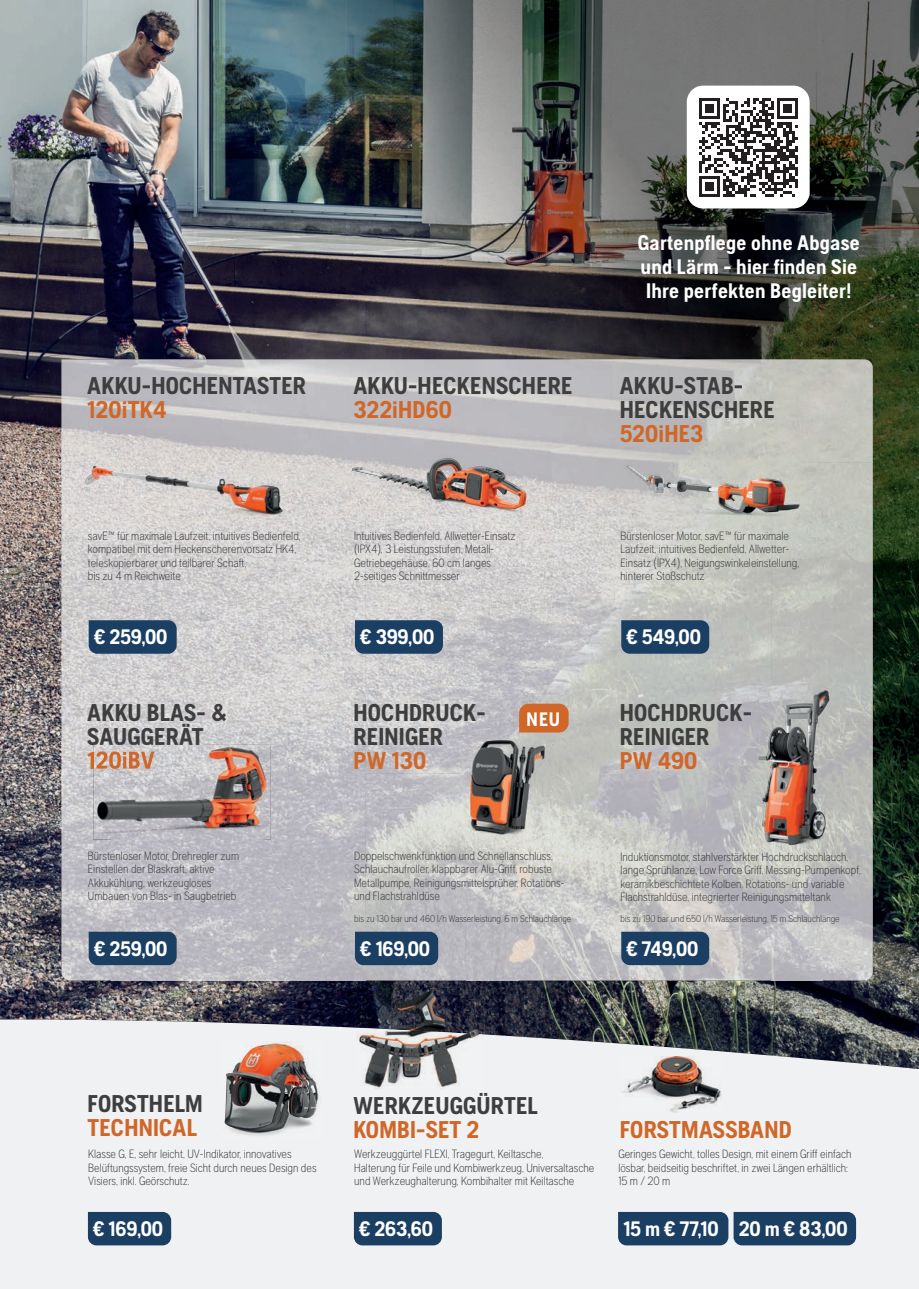
<style>
.page{position:relative;width:919px;height:1289px;background:#fff}
.page>*{position:absolute;margin:0;border:0;box-sizing:border-box;transform-origin:0 0}
.t1{font:700 24.15px/24px "Husqvarna Gothic";letter-spacing:.01em;color:#3e3e3f}
.t2{font:700 24.15px "Husqvarna Gothic";letter-spacing:.01em;color:#d06728}
.t3{font:700 21px/24px "Husqvarna Gothic";letter-spacing:.01em;color:#fff}
.t4{font:700 20.85px "Husqvarna Gothic";color:#fff}
.t5{font:700 19.35px "Husqvarna Gothic";color:#fff}
.t6{font:300 12px/13.5px "Husqvarna Gothic";color:#3e3e3f}
.t7{font:300 9.75px "Husqvarna Gothic";color:#3e3e3f}
</style>
<div class="page">
<img style="left:0;top:0;width:816px;height:213px">
<img style="left:816px;top:0;width:102px;height:374px">
<img style="left:0;top:213px;width:306px;height:161px">
<img style="left:306px;top:213px;width:511px;height:146px">
<img style="left:0;top:374px;width:61px;height:481px">
<img style="left:868px;top:374px;width:50px;height:645px">
<img style="left:0;top:855px;width:102px;height:164px">
<img style="left:102px;top:980px;width:255px;height:39px">
<img style="left:357px;top:980px;width:511px;height:35px">
<img style="left:483px;top:1015px;width:385px;height:4px">
<img style="left:61px;top:359px;width:456px;height:103px">
<img style="left:517px;top:359px;width:153px;height:621px">
<img style="left:670px;top:359px;width:202px;height:103px">
<img style="left:61px;top:462px;width:51px;height:518px">
<img style="left:264px;top:462px;width:101px;height:518px">
<img style="left:771px;top:462px;width:101px;height:259px">
<img style="left:112px;top:521px;width:152px;height:224px">
<img style="left:365px;top:516px;width:153px;height:257px">
<img style="left:670px;top:522px;width:101px;height:458px">
<img style="left:822px;top:721px;width:50px;height:259px">
<img style="left:365px;top:773px;width:102px;height:207px">
<img style="left:112px;top:839px;width:152px;height:141px">
<img style="left:467px;top:838px;width:51px;height:142px">
<img style="left:771px;top:851px;width:51px;height:129px">
<img style="left:87px;top:723px;width:116px;height:21px">
<img style="left:87px;top:751px;width:6px;height:17px">
<img style="left:744px;top:685px;width:95px;height:166px">
<svg style="left:0;top:1019px;width:918px;height:269px;fill:#f0f1f2"></svg>
<img style="left:223px;top:1041px;width:98px;height:96px">
<img style="left:224px;top:1044px;width:64px;height:86px">
<img style="left:357px;top:987px;width:126px;height:40px">
<img style="left:357px;top:1027px;width:126px;height:62px">
<img style="left:619px;top:1056px;width:102px;height:56px">
<div style="left:686px;top:86px;width:123px;height:122px;background:#fff;border-radius:16px"></div>
<svg style="left:699px;top:98px;width:98px;height:98px"></svg>
<div style="left:89px;top:931px;width:88px;height:34px;background:#1b3e63"></div>
<div style="left:89px;top:620px;width:88px;height:33px;background:#1b3e63"></div>
<div style="left:355px;top:931px;width:83px;height:34px;background:#1b3e63"></div>
<div style="left:355px;top:620px;width:88px;height:33px;background:#1b3e63"></div>
<div style="left:621px;top:931px;width:88px;height:34px;background:#1b3e63"></div>
<svg style="left:618px;top:1211px;width:238px;height:34px;background:#27486b"></svg>
<div style="left:354px;top:1211px;width:88px;height:34px;background:#1b3e63"></div>
<div style="left:88px;top:1211px;width:83px;height:34px;background:#1b3e63"></div>
<div style="left:621px;top:620px;width:88px;height:33px;background:#1b3e63"></div>
<img style="left:622px;top:460px;width:181px;height:62px">
<img style="left:81px;top:458px;width:210px;height:63px">
<img style="left:352px;top:455px;width:177px;height:61px">
<img style="left:93px;top:745px;width:178px;height:94px">
<img style="left:93px;top:751px;width:61px;height:17px">
<img style="left:463px;top:735px;width:86px;height:103px">
<svg style="left:519px;top:703px;width:49px;height:29px"></svg>
<img style="left:759px;top:690px;width:65px;height:101px">
<img style="left:625px;top:466px;width:32px;height:27px">
<img style="left:86px;top:466px;width:96px;height:19px">
<img style="left:352px;top:460px;width:88px;height:23px">
<img style="left:471px;top:740px;width:68px;height:94px">
<h1 class="t1" style="left:87px;top:373px;width:220px">AKKU-HOCHENTASTER</h1>
<h1 class="t2" style="left:87px;top:395px;width:81px">120iTK4</h1>
<p class="t6" style="left:88px;top:529px;width:214px">savE™ für maximale Laufzeit, intuitives Bedienfeld, kompatibel mit dem Heckenscherenvorsatz HK4, teleskopierbarer und teilbarer Schaft,<br>bis zu 4 m Reichweite</p>
<h3 class="t4" style="left:94px;top:624px;width:75px">€ 259,00</h3>
<h1 class="t1" style="left:87px;top:700px;width:142px">AKKU BLAS- &amp;<br>SAUGGERÄT</h1>
<p class="t6" style="left:88px;top:848px;width:153px">Bürstenloser Motor, Drehregler zum Einstellen der Blaskraft, aktive Akkukühlung, werkzeugloses Umbauen von Blas- in Saugbetrieb</p>
<h3 class="t4" style="left:94px;top:936px;width:75px">€ 259,00</h3>
<h1 class="t1" style="left:353px;top:373px;width:220px">AKKU-HECKENSCHERE</h1>
<h1 class="t2" style="left:353px;top:395px;width:100px">322iHD60</h1>
<p class="t6" style="left:354px;top:529px;width:163px">Intuitives Bedienfeld, Allwetter-Einsatz (IPX4), 3 Leistungsstufen, Metall-Getriebegehäuse, 60 cm langes 2-seitiges Schnittmesser</p>
<h3 class="t4" style="left:360px;top:624px;width:76px">€ 399,00</h3>
<h1 class="t1" style="left:353px;top:700px;width:134px">HOCHDRUCK-<br>REINIGER</h1>
<h1 class="t2" style="left:353px;top:746px;width:74px">PW 130</h1>
<h3 class="t5" style="left:526px;top:707px;width:35px">NEU</h3>
<p class="t6" style="left:354px;top:848px;width:212px">Doppelschwenkfunktion und Schnellanschluss, Schlauchaufroller, klappbarer Alu-Griff, robuste Metallpumpe, Reinigungsmittelsprüher, Rotations&shy;und Flachstrahldüse</p>
<h2 class="t3" style="left:638px;top:231px;width:223px">Gartenpflege ohne Abgase und Lärm - hier finden Sie<br>Ihre perfekten Begleiter!</h2>
<h1 class="t1" style="left:619px;top:373px;width:156px">AKKU-STAB-<br>HECKENSCHERE</h1>
<h1 class="t2" style="left:619px;top:419px;width:85px">520iHE3</h1>
<p class="t6" style="left:620px;top:529px;width:180px">Bürstenloser Motor, savE™ für maximale Laufzeit, intuitives Bedienfeld, Allwetter-Einsatz (IPX4), Neigungswinkeleinstellung, hinterer Stoßschutz</p>
<h3 class="t4" style="left:626px;top:624px;width:76px">€ 549,00</h3>
<h1 class="t1" style="left:619px;top:700px;width:134px">HOCHDRUCK-<br>REINIGER</h1>
<h1 class="t2" style="left:619px;top:746px;width:79px">PW 490</h1>
<p class="t6" style="left:620px;top:850px;width:242px">Induktionsmotor, stahlverstärkter Hochdruckschlauch, lange Sprühlanze, Low Force Griff, Messing-Pumpenkopf, keramikbeschichtete Kolben, Rotations- und variable Flachstrahldüse, integrierter Reinigungsmitteltank</p>
<p class="t7" style="left:354px;top:913px;width:219px">bis zu 130 bar und 460 l/h Wasserleistung, 6 m Schlauchlänge</p>
<p class="t7" style="left:620px;top:913px;width:221px">bis zu 190 bar und 650 l/h Wasserleistung, 15 m Schlauchlänge</p>
<h3 class="t4" style="left:360px;top:936px;width:71px">€ 169,00</h3>
<h3 class="t4" style="left:626px;top:936px;width:73px">€ 749,00</h3>
<h1 class="t1" style="left:87px;top:1091px;width:117px">FORSTHELM</h1>
<h1 class="t2" style="left:87px;top:1113px;width:111px">TECHNICAL</h1>
<p class="t6" style="left:88px;top:1147px;width:230px">Klasse G, E, sehr leicht, UV-Indikator, innovatives<br>Belüftungssystem, freie Sicht durch neues Design des<br>Visiers, inkl. Geörschutz.</p>
<h1 class="t1" style="left:353px;top:1093px;width:186px">WERKZEUGGÜRTEL</h1>
<h1 class="t2" style="left:353px;top:1115px;width:127px">KOMBI-SET 2</h1>
<p class="t6" style="left:354px;top:1147px;width:241px">Werkzeuggürtel FLEXI, Tragegurt, Keiltasche,<br>Halterung für Feile und Kombiwerkzeug, Universaltasche und Werkzeughalterung, Kombihalter mit Keiltasche</p>
<h1 class="t2" style="left:619px;top:1115px;width:173px">FORSTMASSBAND</h1>
<p class="t6" style="left:618px;top:1147px;width:235px">Geringes Gewicht, tolles Design, mit einem Griff einfach lösbar, beidseitig beschriftet, in zwei Längen erhältlich:<br>15 m / 20 m</p>
<h3 class="t4" style="left:93px;top:1216px;width:71px">€ 169,00</h3>
<h3 class="t4" style="left:359px;top:1216px;width:75px">€ 263,60</h3>
<h3 class="t4" style="left:623px;top:1216px;width:226px">15 m € 77,10 20 m € 83,00</h3>
</div>
